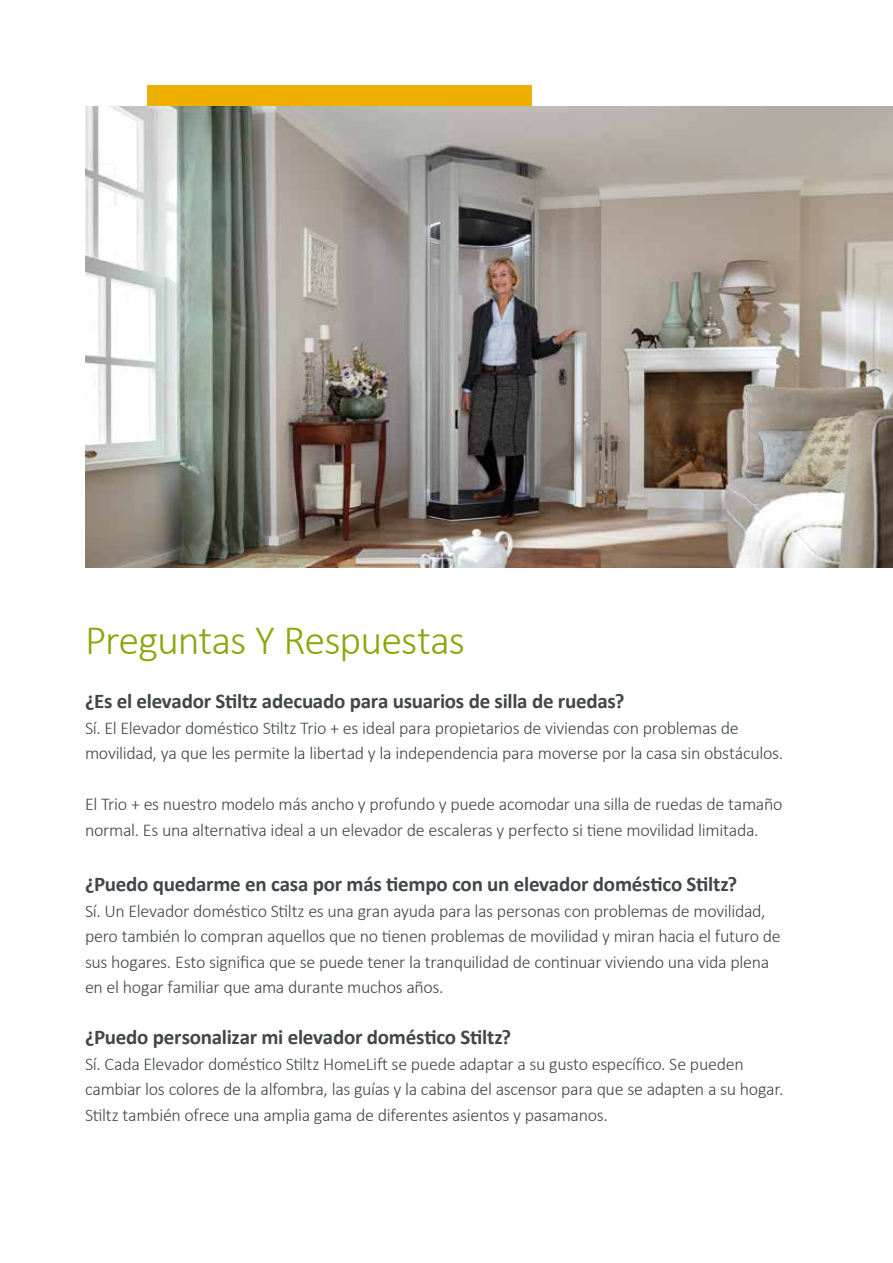
<style>
.page{position:relative;width:893px;height:1263px;background:#fff}
.page>*{position:absolute;margin:0;border:0;box-sizing:border-box;transform-origin:0 0}
.t1{font:300 42px "Calibri";letter-spacing:-.025em;color:#8ea50d}
.t2{font:700 21px "Calibri";letter-spacing:-.01em;color:#404649}
.t3{font:300 18px/25.5px "Calibri";letter-spacing:-.015em;color:#404649}
</style>
<div class="page">
<div style="left:147px;top:85px;width:384px;height:208px;background:#eeb000"></div>
<img style="left:85px;top:106px;width:808px;height:462px">
<h1 class="t1" style="left:85px;top:614px;width:382px">Preguntas Y Respuestas</h1>
<p class="t2" style="left:85px;top:688px;width:541px">¿Es el elevador Stiltz adecuado para usuarios de silla de ruedas?</p>
<p class="t3" style="left:85px;top:716px;width:700px">Sí. El Elevador doméstico Stiltz Trio + es ideal para propietarios de viviendas con problemas de movilidad, ya que les permite la libertad y la independencia para moverse por la casa sin obstáculos.</p>
<p class="t3" style="left:85px;top:793px;width:699px">El Trio + es nuestro modelo más ancho y profundo y puede acomodar una silla de ruedas de tamaño normal. Es una alternativa ideal a un elevador de escaleras y perfecto si tiene movilidad limitada.</p>
<p class="t2" style="left:85px;top:871px;width:654px">¿Puedo quedarme en casa por más tiempo con un elevador doméstico Stiltz?</p>
<p class="t3" style="left:85px;top:899px;width:697px">Sí. Un Elevador doméstico Stiltz es una gran ayuda para las personas con problemas de movilidad, pero también lo compran aquellos que no tienen problemas de movilidad y miran hacia el futuro de sus hogares. Esto significa que se puede tener la tranquilidad de continuar viviendo una vida plena en el hogar familiar que ama durante muchos años.</p>
<p class="t2" style="left:85px;top:1024px;width:428px">¿Puedo personalizar mi elevador doméstico Stiltz?</p>
<p class="t3" style="left:85px;top:1052px;width:700px">Sí. Cada Elevador doméstico Stiltz HomeLift se puede adaptar a su gusto específico. Se pueden cambiar los colores de la alfombra, las guías y la cabina del ascensor para que se adapten a su hogar.<br>Stiltz también ofrece una amplia gama de diferentes asientos y pasamanos.</p>
</div>
